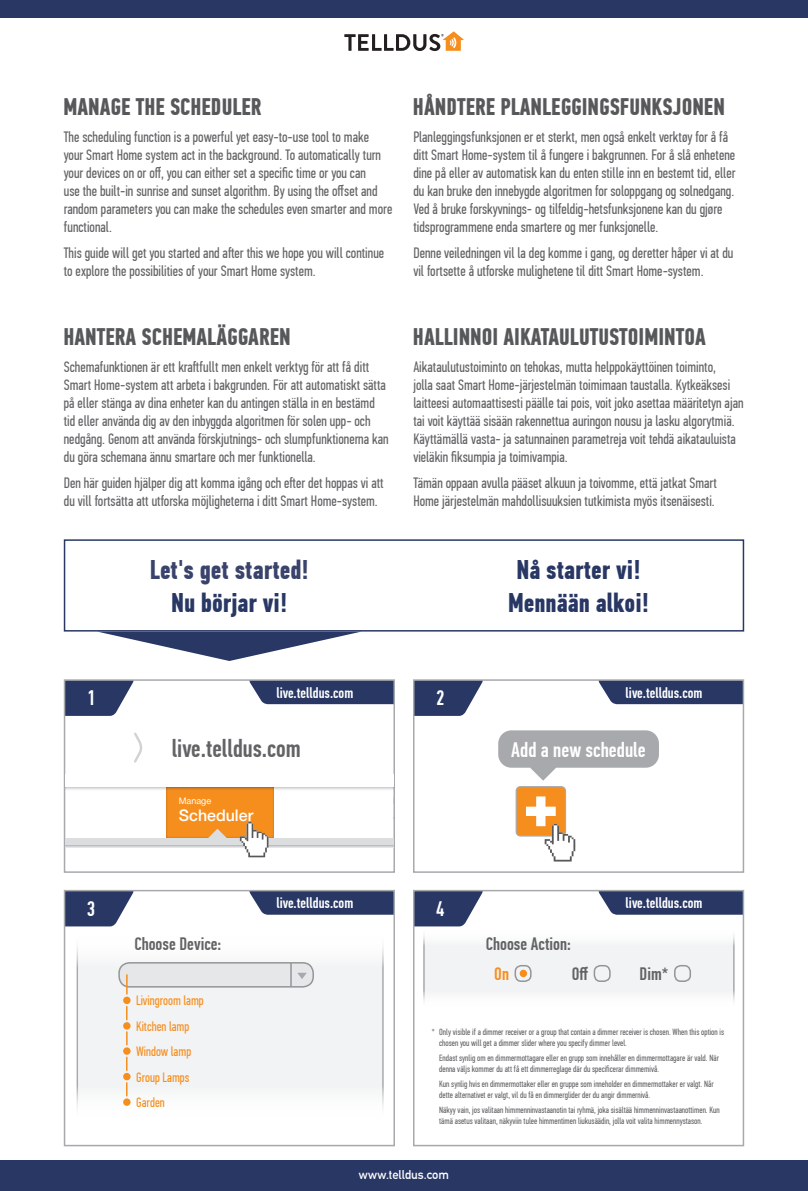
<style>
.page{position:relative;width:808px;height:1191px;background:#fff}
.page>*{position:absolute;margin:0;border:0;box-sizing:border-box;transform-origin:0 0}
.t1{font:700 27px/32.4px "PF Din Text Comp Pro";color:#283764;text-align:center}
.t2{font:700 27px "PF Din Text Comp Pro";color:#39436c}
.t3{font:500 25.2px "PF Din Text Comp Pro";color:#636366}
.t4{font:700 24px "PF Din Text Comp Pro";color:#57585a}
.t5{font:500 21px "PF Din Text Comp Pro";color:#fff}
.t6{font:500 18px "PF Din Text Comp Pro";color:#636366}
.t7{font:500 18px "PF Din Text Comp Pro";color:#f68e1e}
.t8{font:500 15.9px "Helvetica Neue";color:#fff}
.t9{font:15px/18px "PF Din Text Comp Pro";color:#636366}
.t10{font:500 15px "PF Din Text Comp Pro";color:#fff}
.t11{font:13.5px/25.5px "PF Din Text Comp Pro";color:#f68e1e}
.t12{font:700 12.45px "DIN Alternate";color:#fff}
.t13{font:9px/10.8px "PF Din Text Comp Pro";color:#636366}
.t14{font:9px "Helvetica Neue";color:#fff}
</style>
<div class="page">
<div style="left:0;top:1160px;width:808px;height:31px;background:#283764"></div>
<div style="left:0;top:0;width:808px;height:18px;background:#283764"></div>
<svg style="left:344px;top:31px;width:120px;height:20px"></svg>
<div style="left:423px;top:929px;width:312px;height:78px;background:#f2f3f4"></div>
<div style="left:77px;top:934px;width:307px;height:186px;background:#f2f3f4"></div>
<div style="left:249px;top:682px;width:143px;height:22px;background:#283764"></div>
<svg style="left:67px;top:682px;width:66px;height:34px;background:#47547a"></svg>
<div style="left:64px;top:679px;width:331px;height:194px;border:2px solid #a8a9ad"></div>
<svg style="left:134px;top:732px;width:9px;height:31px"></svg>
<div style="left:599px;top:682px;width:142px;height:22px;background:#283764"></div>
<svg style="left:416px;top:682px;width:67px;height:34px;background:#49557c"></svg>
<div style="left:413px;top:679px;width:331px;height:194px;border:2px solid #a8a9ad"></div>
<div style="left:516px;top:786px;width:49px;height:50px;background:#f68e1e;border-radius:4px"></div>
<div style="left:516px;top:786px;width:50px;height:50px;border:1px solid #a8a9ad;border-radius:4px"></div>
<svg style="left:526px;top:796px;width:49px;height:65px"></svg>
<svg style="left:498px;top:730px;width:161px;height:50px"></svg>
<div style="left:250px;top:893px;width:142px;height:21px;background:#283764"></div>
<svg style="left:67px;top:893px;width:66px;height:33px;background:#46537a"></svg>
<div style="left:64px;top:890px;width:331px;height:256px;border:2px solid #a8a9ad"></div>
<div style="left:599px;top:893px;width:142px;height:21px;background:#283764"></div>
<svg style="left:416px;top:893px;width:66px;height:33px;background:#455279"></svg>
<div style="left:413px;top:890px;width:331px;height:256px;border:2px solid #a8a9ad"></div>
<div style="left:65px;top:841px;width:328px;height:6px;background:#d1d2d4"></div>
<div style="left:65px;top:840px;width:328px;height:6px;background:#bcbdc0"></div>
<div style="left:166px;top:785px;width:110px;height:54px;background:#f68e1e"></div>
<div style="left:65px;top:774px;width:328px;height:17px;background:#231f20;opacity:.4"></div>
<div style="left:65px;top:774px;width:328px;height:13px;background:#fff"></div>
<div style="left:65px;top:839px;width:328px;height:6px;background:#dcdddf"></div>
<div style="left:65px;top:838px;width:328px;height:6px;background:#dcdddf"></div>
<svg style="left:208px;top:828px;width:19px;height:10px"></svg>
<svg style="left:240px;top:822px;width:29px;height:35px"></svg>
<div style="left:64px;top:539px;width:680px;height:92px;border:2px solid #283764"></div>
<svg style="left:97px;top:631px;width:265px;height:30px"></svg>
<div style="left:123px;top:996px;width:8px;height:8px;background:#f68e1e;border-radius:50%"></div>
<div style="left:123px;top:1047px;width:8px;height:7px;background:#f68e1e;border-radius:50%"></div>
<div style="left:123px;top:1022px;width:8px;height:7px;background:#f68e1e;border-radius:50%"></div>
<div style="left:123px;top:1072px;width:8px;height:8px;background:#f68e1e;border-radius:50%"></div>
<div style="left:123px;top:1098px;width:8px;height:7px;background:#f68e1e;border-radius:50%"></div>
<svg style="left:126px;top:1006px;width:2px;height:13px"></svg>
<svg style="left:126px;top:1057px;width:2px;height:13px"></svg>
<svg style="left:126px;top:1082px;width:2px;height:13px"></svg>
<div style="left:119px;top:962px;width:194px;height:24px;background:#e6e7e9;border-radius:10px"></div>
<div style="left:118px;top:962px;width:196px;height:25px;border:2px solid #939598;border-radius:10px"></div>
<hr style="left:290px;top:963px;width:2px;height:23px;background:#939598">
<svg style="left:297px;top:972px;width:10px;height:7px"></svg>
<hr style="left:126px;top:974px;width:2px;height:20px;background:#f68e1e">
<svg style="left:126px;top:1032px;width:2px;height:12px"></svg>
<div style="left:594px;top:965px;width:17px;height:17px;border:2px solid #939598;border-radius:6px"></div>
<div style="left:674px;top:965px;width:17px;height:17px;border:2px solid #939598;border-radius:6px"></div>
<div style="left:514px;top:965px;width:17px;height:17px;border:2px solid #939598;border-radius:6px"></div>
<div style="left:520px;top:969px;width:7px;height:8px;background:#f68e1e;border-radius:50%"></div>
<h3 class="t4" style="left:63px;top:93px;width:200px">MANAGE THE SCHEDULER</h3>
<p class="t9" style="left:64px;top:128px;width:330px">The scheduling function is a powerful yet easy-to-use tool to make your Smart Home system act in the background. To automatically turn your devices on or off, you can either set a specific time or you can<br>use the built-in sunrise and sunset algorithm. By using the offset and random parameters you can make the schedules even smarter and more functional.</p>
<p class="t9" style="left:64px;top:244px;width:322px">This guide will get you started and after this we hope you will continue to explore the possibilities of your Smart Home system.</p>
<h3 class="t4" style="left:63px;top:322px;width:229px">HANTERA SCHEMALÄGGAREN</h3>
<p class="t9" style="left:64px;top:358px;width:326px">Schemafunktionen är ett kraftfullt men enkelt verktyg för att få ditt Smart Home-system att arbeta i bakgrunden. För att automatiskt sätta på eller stänga av dina enheter kan du antingen ställa in en bestämd tid eller använda dig av den inbyggda algoritmen för solen upp- och nedgång. Genom att använda förskjutnings- och slumpfunktionerna kan du göra schemana ännu smartare och mer funktionella.</p>
<p class="t9" style="left:64px;top:474px;width:321px">Den här guiden hjälper dig att komma igång och efter det hoppas vi att du vill fortsätta att utforska möjligheterna i ditt Smart Home-system.</p>
<h1 class="t2" style="left:150px;top:554px;width:161px">Let's get started!</h1>
<h1 class="t1" style="left:171px;top:586px;width:118px">Nu börjar vi!</h1>
<h3 class="t4" style="left:413px;top:93px;width:313px">HÅNDTERE PLANLEGGINGSFUNKSJONEN</h3>
<p class="t9" style="left:413px;top:128px;width:324px">Planleggingsfunksjonen er et sterkt, men også enkelt verktøy for å få ditt Smart Home-system til å fungere i bakgrunnen. For å slå enhetene dine på eller av automatisk kan du enten stille inn en bestemt tid, eller du kan bruke den innebygde algoritmen for soloppgang og solnedgang.<br>Ved å bruke forskyvnings- og tilfeldig-hetsfunksjonene kan du gjøre tidsprogrammene enda smartere og mer funksjonelle.</p>
<p class="t9" style="left:413px;top:244px;width:322px">Denne veiledningen vil la deg komme i gang, og deretter håper vi at du vil fortsette å utforske mulighetene til ditt Smart Home-system.</p>
<h3 class="t4" style="left:413px;top:322px;width:294px">HALLINNOI AIKATAULUTUSTOIMINTOA</h3>
<p class="t9" style="left:413px;top:358px;width:332px">Aikataulutustoiminto on tehokas, mutta helppokäyttöinen toiminto,<br>jolla saat Smart Home-järjestelmän toimimaan taustalla. Kytkeäksesi laitteesi automaattisesti päälle tai pois, voit joko asettaa määritetyn ajan tai voit käyttää sisään rakennettua auringon nousu ja lasku algorytmiä.<br>Käyttämällä vasta- ja satunnainen parametreja voit tehdä aikatauluista vieläkin fiksumpia ja toimivampia.</p>
<p class="t9" style="left:413px;top:474px;width:305px">Tämän oppaan avulla pääset alkuun ja toivomme, että jatkat Smart<br>Home järjestelmän mahdollisuuksien tutkimista myös itsenäisesti.</p>
<h1 class="t1" style="left:508px;top:554px;width:143px">Nå starter vi!<br>Mennään alkoi!</h1>
<h3 class="t5" style="left:87px;top:685px;width:10px">1</h3>
<p class="t10" style="left:276px;top:684px;width:78px">live.telldus.com</p>
<h2 class="t3" style="left:172px;top:734px;width:131px">live.telldus.com</h2>
<p class="t14" style="left:179px;top:794px;width:34px">Manage</p>
<p class="t8" style="left:179px;top:802px;width:76px">Scheduler</p>
<h3 class="t5" style="left:436px;top:685px;width:10px">2</h3>
<p class="t10" style="left:626px;top:684px;width:78px">live.telldus.com</p>
<h3 class="t5" style="left:511px;top:737px;width:136px">Add a new schedule</h3>
<h3 class="t5" style="left:87px;top:896px;width:10px">3</h3>
<p class="t10" style="left:626px;top:894px;width:78px">live.telldus.com</p>
<p class="t10" style="left:276px;top:894px;width:78px">live.telldus.com</p>
<h3 class="t5" style="left:436px;top:896px;width:10px">4</h3>
<p class="t6" style="left:134px;top:933px;width:88px">Choose Device:</p>
<p class="t6" style="left:486px;top:933px;width:87px">Choose Action:</p>
<p class="t11" style="left:136px;top:988px;width:69px">Livingroom lamp</p>
<p class="t11" style="left:136px;top:1039px;width:57px">Window lamp</p>
<p class="t11" style="left:136px;top:1013px;width:55px">Kitchen lamp</p>
<p class="t11" style="left:136px;top:1064px;width:55px">Group Lamps<br>Garden</p>
<p class="t7" style="left:494px;top:963px;width:16px">On</p>
<p class="t6" style="left:572px;top:963px;width:18px">Off</p>
<p class="t6" style="left:639px;top:963px;width:30px">Dim*</p>
<p class="t13" style="left:439px;top:1026px;width:286px;text-indent:-7px">* Only visible if a dimmer receiver or a group that contain a dimmer receiver is chosen. When this option is chosen you will get a dimmer slider where you specify dimmer level.</p>
<p class="t13" style="left:439px;top:1052px;width:281px">Endast synlig om en dimmermottagare eller en grupp som innehåller en dimmermottagare är vald. När denna väljs kommer du att få ett dimmerreglage där du specificerar dimmernivå.</p>
<p class="t13" style="left:439px;top:1078px;width:276px">Kun synlig hvis en dimmermottaker eller en gruppe som inneholder en dimmermottaker er valgt. Når dette alternativet er valgt, vil du få en dimmerglider der du angir dimmernivå.</p>
<p class="t13" style="left:439px;top:1104px;width:282px">Näkyy vain, jos valitaan himmenninvastaanotin tai ryhmä, joka sisältää himmenninvastaanottimen. Kun tämä asetus valitaan, näkyviin tulee himmentimen liukusäädin, jolla voit valita himmennystason.</p>
<p class="t12" style="left:359px;top:1165px;width:92px">www.telldus.com</p>
</div>
